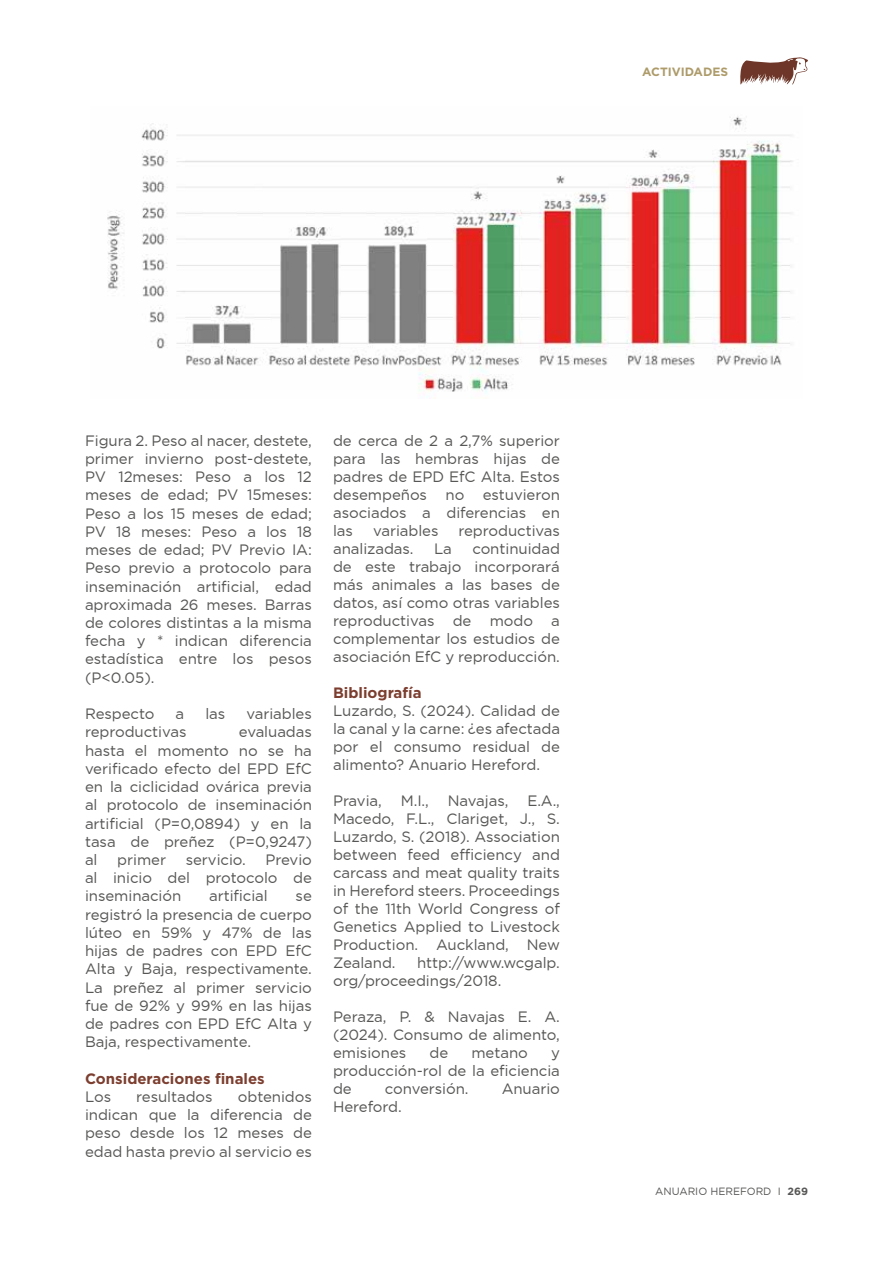
<style>
.page{position:relative;width:893px;height:1263px;background:#fff}
.page>*{position:absolute;margin:0;border:0;box-sizing:border-box;transform-origin:0 0}
.t1{font:15px/18px "Gotham";letter-spacing:-.005em;color:#575756;text-align:justify}
.t2{font:700 15px "Gotham";color:#7c3e2f}
.t3{font:700 12px "Gotham";color:#ad9b6a}
.t4{font:10.5px "Gotham";color:#575756}
.s1{font-weight:700}
</style>
<div class="page">
<svg style="left:740px;top:57px;width:68px;height:28px"></svg>
<img style="left:107px;top:116px;width:686px;height:282px">
<p class="t3" style="left:642px;top:64px;width:88px">ACTIVIDADES</p>
<p class="t1" style="left:85px;top:431px;width:228px">Figura 2. Peso al nacer, destete, primer invierno post-destete, PV 12meses: Peso a los 12 meses de edad; PV 15meses:<br>Peso a los 15 meses de edad; PV 18 meses: Peso a los 18 meses de edad; PV Previo IA:<br>Peso previo a protocolo para inseminación artificial, edad aproximada 26 meses. Barras de colores distintas a la misma fecha y * indican diferencia estadística entre los pesos (P&lt;0.05).</p>
<p class="t1" style="left:85px;top:704px;width:71px">Respecto</p>
<p class="t1" style="left:176px;top:704px;width:10px">a</p>
<p class="t1" style="left:205px;top:704px;width:21px">las</p>
<p class="t1" style="left:246px;top:704px;width:67px">variables</p>
<p class="t1" style="left:85px;top:723px;width:103px">reproductivas</p>
<p class="t1" style="left:85px;top:723px;width:228px;text-indent:154px">evaluadas hasta el momento no se ha verificado efecto del EPD EfC en la ciclicidad ovárica previa al protocolo de inseminación artificial (P=0,0894) y en la tasa de preñez (P=0,9247) al</p>
<p class="t1" style="left:85px;top:850px;width:228px;text-indent:181px">Previo al inicio del protocolo de inseminación</p>
<p class="t1" style="left:117px;top:850px;width:50px">primer</p>
<p class="t1" style="left:186px;top:850px;width:62px">servicio.</p>
<p class="t1" style="left:209px;top:887px;width:60px">artificial</p>
<p class="t1" style="left:85px;top:887px;width:228px;text-indent:211px">se registró la presencia de cuerpo lúteo en 59% y 47% de las hijas de padres con EPD EfC Alta y Baja, respectivamente.<br>La preñez al primer servicio fue de 92% y 99% en las hijas de padres con EPD EfC Alta y Baja, respectivamente.</p>
<p class="t2" style="left:85px;top:1068px;width:181px">Consideraciones finales</p>
<p class="t1" style="left:85px;top:1087px;width:28px">Los</p>
<p class="t1" style="left:136px;top:1087px;width:78px">resultados</p>
<p class="t1" style="left:85px;top:1087px;width:228px;text-indent:153px">obtenidos indican que la diferencia de peso desde los 12 meses de edad hasta previo al servicio es</p>
<p class="t1" style="left:333px;top:431px;width:228px">de cerca de 2 a 2,7% superior para las hembras hijas de padres de EPD EfC Alta. Estos desempeños no estuvieron asociados a diferencias en las</p>
<p class="t1" style="left:373px;top:521px;width:67px">variables</p>
<p class="t1" style="left:458px;top:521px;width:103px">reproductivas</p>
<p class="t1" style="left:333px;top:539px;width:82px">analizadas.</p>
<p class="t1" style="left:434px;top:539px;width:19px">La</p>
<p class="t1" style="left:333px;top:539px;width:228px;text-indent:139px">continuidad de este trabajo incorporará más animales a las bases de datos, así como otras variables reproductivas de modo a complementar los estudios de asociación EfC y reproducción.</p>
<p class="t2" style="left:333px;top:682px;width:90px">Bibliografía</p>
<p class="t1" style="left:333px;top:701px;width:228px">Luzardo, S. (2024). Calidad de la canal y la carne: ¿es afectada por el consumo residual de alimento? Anuario Hereford.</p>
<p class="t1" style="left:333px;top:791px;width:50px">Pravia,</p>
<p class="t1" style="left:401px;top:791px;width:30px">M.I.,</p>
<p class="t1" style="left:448px;top:791px;width:62px">Navajas,</p>
<p class="t1" style="left:333px;top:791px;width:228px;text-indent:194px">E.A., Macedo, F.L., Clariget, J., S.<br>Luzardo, S. (2018). Association between feed efficiency and carcass and meat quality traits in Hereford steers. Proceedings of the 11th World Congress of Genetics Applied to Livestock Production. Auckland, New Zealand.</p>
<p class="t1" style="left:333px;top:953px;width:228px;text-indent:84px">http://www.wcgalp. org/proceedings/2018.</p>
<p class="t1" style="left:333px;top:1007px;width:228px">Peraza, P. &amp; Navajas E. A. (2024). Consumo de alimento, emisiones</p>
<p class="t1" style="left:429px;top:1043px;width:20px">de</p>
<p class="t1" style="left:471px;top:1043px;width:58px">metano</p>
<p class="t1" style="left:333px;top:1043px;width:228px;text-indent:218px">y producción-rol de la eficiencia de</p>
<p class="t1" style="left:385px;top:1079px;width:85px">conversión.</p>
<p class="t1" style="left:502px;top:1079px;width:60px">Anuario</p>
<p class="t1" style="left:333px;top:1097px;width:70px">Hereford.</p>
<p class="t4" style="left:655px;top:1185px;width:154px">ANUARIO HEREFORD I <span class="s1">269</span></p>
</div>
